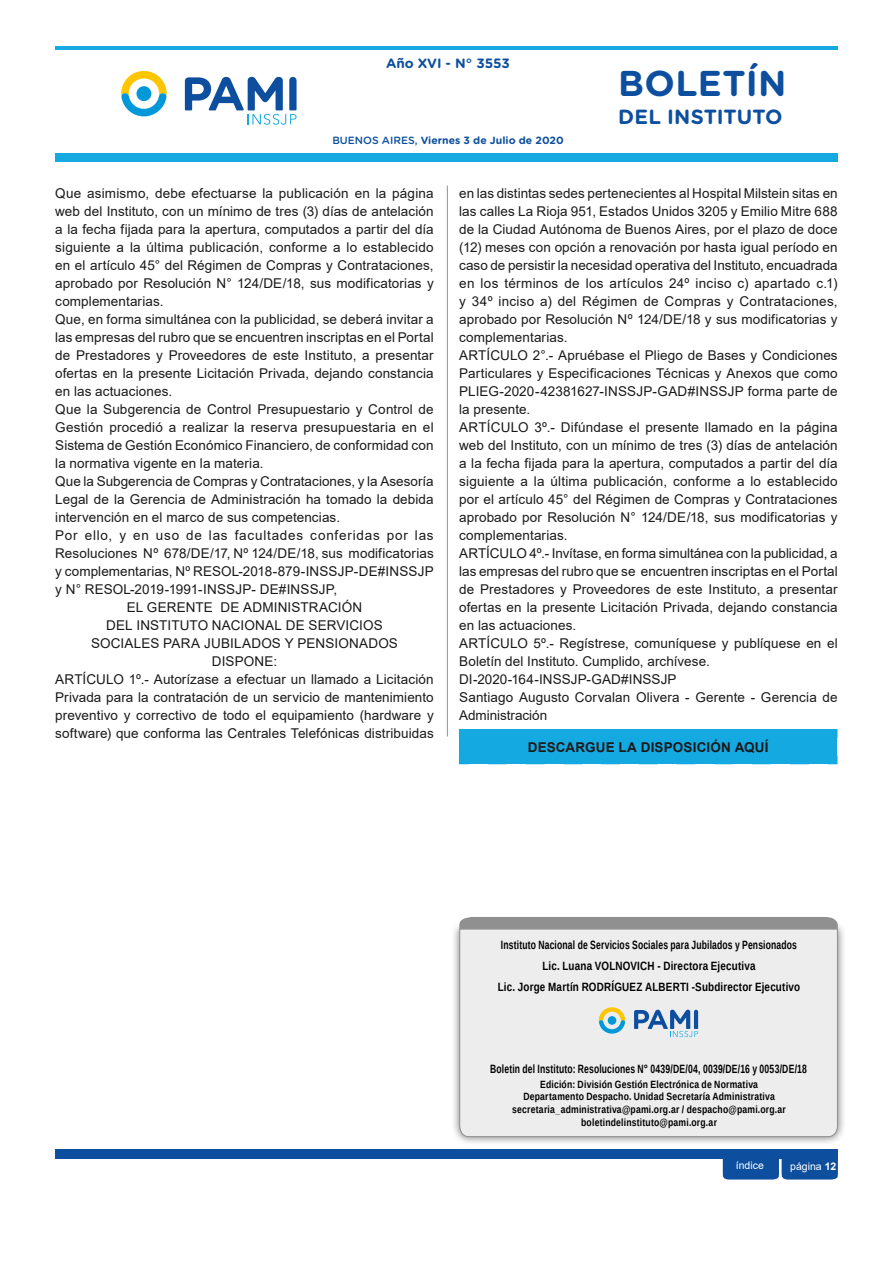
<style>
.page{position:relative;width:893px;height:1263px;background:#fff}
.page>*{position:absolute;margin:0;border:0;box-sizing:border-box;transform-origin:0 0}
.t1{font:700 35.85px "Gotham Rounded";letter-spacing:.01em;color:#0d4f9e}
.t2{font:700 20.55px "Gotham Rounded";color:#0d4f9e}
.t3{font:13.5px/18px "Arial";letter-spacing:.01em;color:#1a1a1a}
.t4{font:13.5px "Arial";letter-spacing:.055em;color:#1a1a1a}
.t5{font:700 13.5px "Arial";letter-spacing:.01em;color:#1a1a1a}
.t6{font:700 13.5px "Gotham Rounded";color:#0d4f9e}
.t7{font:700 12px/21px "Liberation Sans Narrow";letter-spacing:.015em;color:#000;text-align:center;scale:.87 1}
.t8{font:700 10.5px/12.6px "Liberation Sans Narrow";letter-spacing:.02em;color:#000;text-align:center}
.t9{font:700 10.5px "Gotham Rounded";color:#0d4f9e}
.t10{font:10.5px "Arial";color:#fff}
.s1{font-weight:500}
.s2{font-weight:700}
</style>
<div class="page">
<div style="left:55px;top:1149px;width:783px;height:10px;background:#0d4f9e"></div>
<div style="left:723px;top:1159px;width:115px;height:20px;background:#0d4f9e"></div>
<svg style="left:185px;top:77px;width:112px;height:48px"></svg>
<div style="left:55px;top:153px;width:783px;height:9px;background:#15a9e2"></div>
<hr style="left:55px;top:46px;width:783px;height:3px;background:#15a9e2">
<hr style="left:447px;top:186px;width:1px;height:550px;background:#909090">
<svg style="left:121px;top:71px;width:46px;height:45px"></svg>
<div style="left:452px;top:921px;width:394px;height:225px;background:#000;opacity:.52"></div>
<div style="left:459px;top:929px;width:379px;height:208px;background:#ededed"></div>
<svg style="left:634px;top:1010px;width:64px;height:27px"></svg>
<div style="left:459px;top:917px;width:379px;height:12px;background:#909090"></div>
<svg style="left:599px;top:1007px;width:26px;height:26px"></svg>
<div style="left:459px;top:729px;width:378px;height:35px;background:#15a9e2"></div>
<p class="t6" style="left:386px;top:54px;width:125px">Año XVI - N° 3553</p>
<p class="t9" style="left:332px;top:133px;width:233px"><span class="s1">BUENOS AIRES,</span> Viernes 3 de Julio de 2020</p>
<h1 class="t1" style="left:618px;top:57px;width:170px">BOLETÍN</h1>
<h2 class="t2" style="left:618px;top:102px;width:166px">DEL INSTITUTO</h2>
<p class="t3" style="left:55px;top:184px;width:380px">Que asimismo, debe efectuarse la publicación en la página</p>
<p class="t3" style="left:55px;top:202px;width:380px">web del Instituto, con un mínimo de tres (3) días de antelación</p>
<p class="t3" style="left:55px;top:220px;width:380px">a la fecha fijada para la apertura, computados a partir del día</p>
<p class="t3" style="left:55px;top:238px;width:380px">siguiente a la última publicación, conforme a lo establecido</p>
<p class="t3" style="left:55px;top:256px;width:380px">en el artículo 45° del Régimen de Compras y Contrataciones,</p>
<p class="t3" style="left:55px;top:274px;width:380px">aprobado por Resolución N° 124/DE/18, sus modificatorias y</p>
<p class="t3" style="left:55px;top:292px;width:110px">complementarias.</p>
<p class="t3" style="left:55px;top:310px;width:380px">Que, en forma simultánea con la publicidad, se deberá invitar a</p>
<p class="t3" style="left:55px;top:328px;width:380px">las empresas del rubro que se encuentren inscriptas en el Portal</p>
<p class="t3" style="left:55px;top:346px;width:380px">de Prestadores y Proveedores de este Instituto, a presentar</p>
<p class="t3" style="left:55px;top:364px;width:380px">ofertas en la presente Licitación Privada, dejando constancia</p>
<p class="t3" style="left:55px;top:382px;width:118px">en las actuaciones.</p>
<p class="t3" style="left:55px;top:400px;width:380px">Que la Subgerencia de Control Presupuestario y Control de</p>
<p class="t3" style="left:55px;top:418px;width:380px">Gestión procedió a realizar la reserva presupuestaria en el</p>
<p class="t3" style="left:55px;top:436px;width:380px">Sistema de Gestión Económico Financiero, de conformidad con</p>
<p class="t3" style="left:55px;top:454px;width:210px">la normativa vigente en la materia.</p>
<p class="t3" style="left:55px;top:472px;width:380px">Que la Subgerencia de Compras y Contrataciones, y la Asesoría</p>
<p class="t3" style="left:55px;top:490px;width:380px">Legal de la Gerencia de Administración ha tomado la debida</p>
<p class="t3" style="left:55px;top:508px;width:286px">intervención en el marco de sus competencias.</p>
<p class="t4" style="left:55px;top:526px;width:380px">Por ello, y en uso de las facultades conferidas por las</p>
<p class="t3" style="left:55px;top:544px;width:380px">Resoluciones Nº 678/DE/17, Nº 124/DE/18, sus modificatorias</p>
<p class="t3" style="left:55px;top:562px;width:380px">y complementarias, Nº RESOL-2018-879-INSSJP-DE#INSSJP</p>
<p class="t3" style="left:55px;top:580px;width:283px">y N° RESOL-2019-1991-INSSJP- DE#INSSJP,</p>
<p class="t3" style="left:127px;top:598px;width:237px">EL GERENTE DE ADMINISTRACIÓN</p>
<p class="t3" style="left:106px;top:616px;width:278px">DEL INSTITUTO NACIONAL DE SERVICIOS</p>
<p class="t3" style="left:91px;top:634px;width:308px">SOCIALES PARA JUBILADOS Y PENSIONADOS</p>
<p class="t3" style="left:212px;top:652px;width:67px">DISPONE:</p>
<p class="t3" style="left:55px;top:670px;width:380px">ARTÍCULO 1º.- Autorízase a efectuar un llamado a Licitación</p>
<p class="t3" style="left:55px;top:688px;width:380px">Privada para la contratación de un servicio de mantenimiento</p>
<p class="t3" style="left:55px;top:706px;width:380px">preventivo y correctivo de todo el equipamiento (hardware y</p>
<p class="t3" style="left:55px;top:724px;width:380px">software) que conforma las Centrales Telefónicas distribuidas</p>
<p class="t3" style="left:459px;top:184px;width:380px">en las distintas sedes pertenecientes al Hospital Milstein sitas en las calles La Rioja 951, Estados Unidos 3205 y Emilio Mitre 688 de la Ciudad Autónoma de Buenos Aires, por el plazo de doce (12) meses con opción a renovación por hasta igual período en caso de persistir la necesidad operativa del Instituto, encuadrada en los términos de los artículos 24º inciso c) apartado c.1) y 34º inciso a) del Régimen de Compras y Contrataciones, aprobado por Resolución Nº 124/DE/18 y sus modificatorias y complementarias.<br>ARTÍCULO 2°.- Apruébase el Pliego de Bases y Condiciones Particulares y Especificaciones Técnicas y Anexos que como PLIEG-2020-42381627-INSSJP-GAD#INSSJP forma parte de la presente.<br>ARTÍCULO 3º.- Difúndase el presente llamado en la página web del Instituto, con un mínimo de tres (3) días de antelación a la fecha fijada para la apertura, computados a partir del día siguiente a la última publicación, conforme a lo establecido por el artículo 45° del Régimen de Compras y Contrataciones aprobado por Resolución N° 124/DE/18, sus modificatorias y complementarias.<br>ARTÍCULO 4º.- Invítase, en forma simultánea con la publicidad, a las empresas del rubro que se encuentren inscriptas en el Portal de Prestadores y Proveedores de este Instituto, a presentar ofertas en la presente Licitación Privada, dejando constancia en las actuaciones.<br>ARTÍCULO 5º.- Regístrese, comuníquese y publíquese en el Boletín del Instituto. Cumplido, archívese.<br>DI-2020-164-INSSJP-GAD#INSSJP<br>Santiago Augusto Corvalan Olivera - Gerente - Gerencia de Administración</p>
<p class="t5" style="left:528px;top:737px;width:242px">DESCARGUE LA DISPOSICIÓN AQUÍ</p>
<p class="t7" style="left:498px;top:934px;width:349px">Instituto Nacional de Servicios Sociales para Jubilados y Pensionados<br>Lic. Luana VOLNOVICH - Directora Ejecutiva<br>Lic. Jorge Martín RODRÍGUEZ ALBERTI -Subdirector Ejecutivo</p>
<p class="t7" style="left:490px;top:1058px;width:365px">Boletin del Instituto: Resoluciones N° 0439/DE/04, 0039/DE/16 y 0053/DE/18</p>
<p class="t8" style="left:512px;top:1078px;width:275px">Edición: División Gestión Electrónica de Normativa Departamento Despacho. Unidad Secretaría Administrativa secretaria_administrativa@pami.org.ar / despacho@pami.org.ar boletindelinstituto@pami.org.ar</p>
<p class="t10" style="left:736px;top:1156px;width:30px">índice</p>
<p class="t10" style="left:790px;top:1156px;width:48px">página <span class="s2">1212</span></p>
</div>
